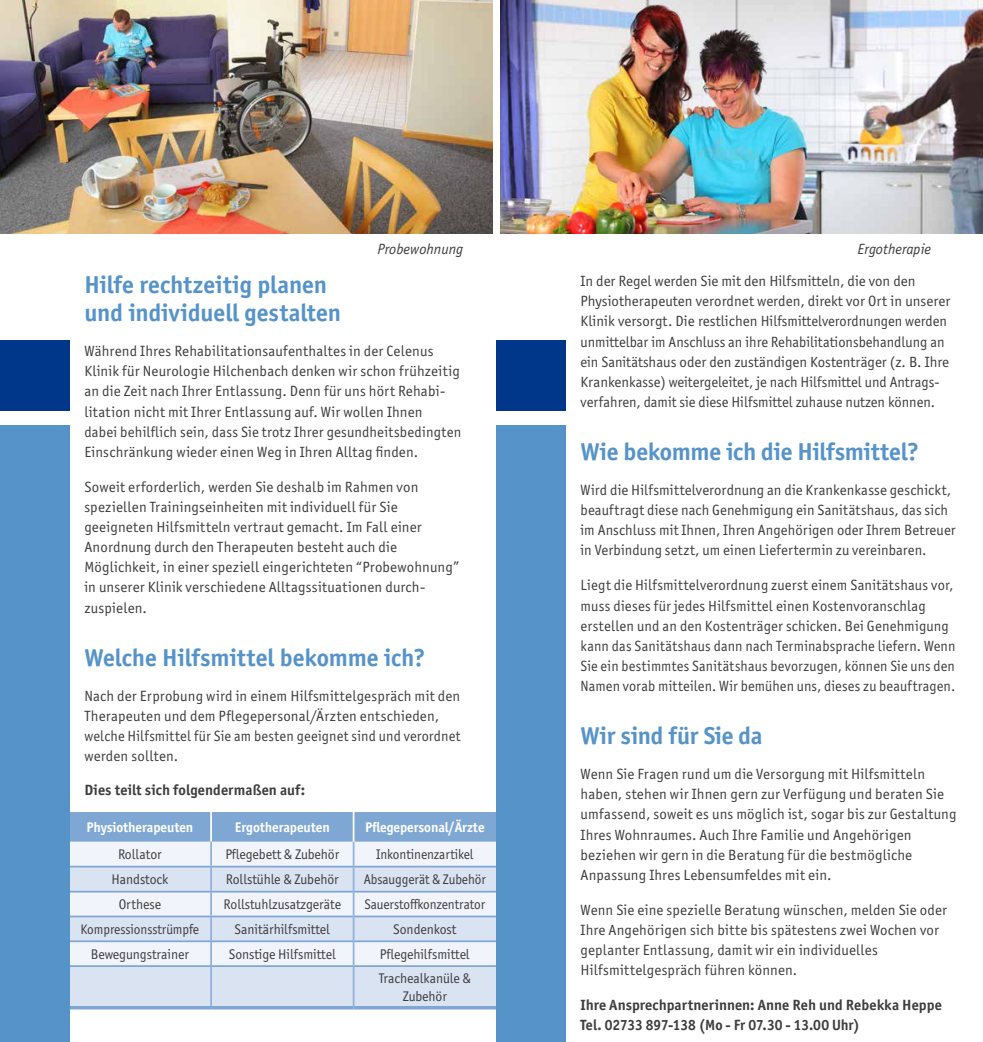
<style>
.page{position:relative;width:983px;height:1042px;background:#fff}
.page>*{position:absolute;margin:0;border:0;box-sizing:border-box;transform-origin:0 0}
.t1{font:700 24.5px/28px "Officina Sans ITC Pro";letter-spacing:-.005em;color:#5693c9}
.t2{font:14.88px/20.1px "Officina Sans ITC Pro";letter-spacing:.01em;color:#3e3d40}
.t3{font:700 14.88px/20.1px "Officina Sans ITC Pro";letter-spacing:.005em;color:#3e3d40}
.t4{font:italic 14.88px "Officina Sans Std";color:#3e3d40}
.t5{font:14px/24.5px "Officina Sans ITC Pro";letter-spacing:-.005em;color:#3e3d40}
.t6{font:14px "Officina Sans ITC Pro";letter-spacing:-.005em;color:#3e3d40;scale:.95 1}
.t7{font:700 14px "Officina Sans ITC Pro";letter-spacing:-.005em;color:#fff}
</style>
<div class="page">
<div style="left:69px;top:812px;width:427px;height:30px;background:#7fa7d4"></div>
<div style="left:69px;top:842px;width:427px;height:24px;background:#f1f4fa"></div>
<svg style="left:69px;top:867px;width:427px;height:139px;fill:#dae3f2"></svg>
<hr style="left:69px;top:1006px;width:142px;height:3px;background:#7fa7d4">
<hr style="left:211px;top:1006px;width:142px;height:3px;background:#7fa7d4">
<hr style="left:353px;top:1006px;width:143px;height:3px;background:#7fa7d4">
<hr style="left:210px;top:812px;width:2px;height:30px;background:#fff">
<hr style="left:352px;top:812px;width:2px;height:30px;background:#fff">
<hr style="left:210px;top:842px;width:2px;height:24px;background:#91b1da">
<hr style="left:352px;top:842px;width:2px;height:24px;background:#91b1da">
<hr style="left:210px;top:867px;width:2px;height:24px;background:#91b1da">
<hr style="left:352px;top:867px;width:2px;height:24px;background:#91b1da">
<hr style="left:210px;top:892px;width:2px;height:23px;background:#91b1da">
<hr style="left:352px;top:892px;width:2px;height:23px;background:#91b1da">
<hr style="left:210px;top:917px;width:2px;height:23px;background:#91b1da">
<hr style="left:352px;top:917px;width:2px;height:23px;background:#91b1da">
<hr style="left:210px;top:942px;width:2px;height:23px;background:#91b1da">
<hr style="left:352px;top:942px;width:2px;height:23px;background:#91b1da">
<hr style="left:210px;top:967px;width:2px;height:39px;background:#91b1da">
<hr style="left:352px;top:967px;width:2px;height:39px;background:#91b1da">
<hr style="left:69px;top:866px;width:142px;height:1px;background:#7fa7d4">
<hr style="left:211px;top:866px;width:142px;height:1px;background:#7fa7d4">
<hr style="left:353px;top:866px;width:143px;height:1px;background:#7fa7d4">
<hr style="left:69px;top:891px;width:142px;height:1px;background:#7fa7d4">
<hr style="left:211px;top:891px;width:142px;height:1px;background:#7fa7d4">
<hr style="left:353px;top:891px;width:143px;height:1px;background:#7fa7d4">
<hr style="left:69px;top:915px;width:142px;height:2px;background:#7fa7d4">
<hr style="left:211px;top:915px;width:142px;height:2px;background:#7fa7d4">
<hr style="left:353px;top:915px;width:143px;height:2px;background:#7fa7d4">
<hr style="left:69px;top:940px;width:142px;height:2px;background:#7fa7d4">
<hr style="left:211px;top:940px;width:142px;height:2px;background:#7fa7d4">
<hr style="left:353px;top:940px;width:143px;height:2px;background:#7fa7d4">
<hr style="left:69px;top:965px;width:142px;height:2px;background:#7fa7d4">
<hr style="left:211px;top:965px;width:142px;height:2px;background:#7fa7d4">
<hr style="left:353px;top:965px;width:143px;height:2px;background:#7fa7d4">
<img style="left:0;top:0;width:492px;height:233px">
<div style="left:0;top:341px;width:69px;height:70px;background:#00378b"></div>
<div style="left:496px;top:341px;width:70px;height:70px;background:#00378b"></div>
<div style="left:0;top:426px;width:69px;height:616px;background:#5693c9"></div>
<div style="left:496px;top:426px;width:70px;height:616px;background:#5693c9"></div>
<img style="left:500px;top:0;width:482px;height:233px">
<p class="t4" style="left:377px;top:240px;width:87px">Probewohnung</p>
<p class="t4" style="left:857px;top:240px;width:75px">Ergotherapie</p>
<h1 class="t1" style="left:84px;top:271px;width:258px">Hilfe rechtzeitig planen und individuell gestalten</h1>
<p class="t2" style="left:84px;top:341px;width:378px">Während Ihres Rehabilitationsaufenthaltes in der Celenus Klinik für Neurologie Hilchenbach denken wir schon frühzeitig an die Zeit nach Ihrer Entlassung. Denn für uns hört Rehabi&shy;litation nicht mit Ihrer Entlassung auf. Wir wollen Ihnen<br>dabei behilflich sein, dass Sie trotz Ihrer gesundheitsbedingten Einschränkung wieder einen Weg in Ihren Alltag finden.</p>
<p class="t2" style="left:84px;top:477px;width:376px">Soweit erforderlich, werden Sie deshalb im Rahmen von speziellen Trainingseinheiten mit individuell für Sie geeigneten Hilfsmitteln vertraut gemacht. Im Fall einer Anordnung durch den Therapeuten besteht auch die Möglichkeit, in einer speziell eingerichteten “Probewohnung” in unserer Klinik verschiedene Alltagssituationen durch&shy;zuspielen.</p>
<h1 class="t1" style="left:84px;top:643px;width:342px">Welche Hilfsmittel bekomme ich?</h1>
<p class="t2" style="left:84px;top:685px;width:377px">Nach der Erprobung wird in einem Hilfsmittelgespräch mit den Therapeuten und dem Pflegepersonal/Ärzten entschieden, welche Hilfsmittel für Sie am besten geeignet sind und verordnet werden sollten.</p>
<p class="t3" style="left:84px;top:780px;width:222px">Dies teilt sich folgendermaßen auf:</p>
<p class="t7" style="left:86px;top:818px;width:108px">Physiotherapeuten</p>
<p class="t7" style="left:235px;top:818px;width:96px">Ergotherapeuten</p>
<p class="t7" style="left:365px;top:818px;width:121px">Pflegepersonal/Ärzte</p>
<p class="t5" style="left:118px;top:842px;width:45px">Rollator</p>
<p class="t5" style="left:225px;top:842px;width:115px">Pflegebett &amp; Zubehör</p>
<p class="t6" style="left:376px;top:846px;width:104px">Inkontinenzartikel</p>
<p class="t5" style="left:111px;top:867px;width:58px">Handstock</p>
<p class="t5" style="left:226px;top:867px;width:114px">Rollstühle &amp; Zubehör</p>
<p class="t6" style="left:363px;top:871px;width:130px">Absauggerät &amp; Zubehör</p>
<p class="t5" style="left:119px;top:892px;width:44px">Orthese</p>
<p class="t5" style="left:223px;top:892px;width:119px">Rollstuhlzusatzgeräte</p>
<p class="t6" style="left:364px;top:896px;width:129px">Sauerstoffkonzentrator</p>
<p class="t6" style="left:81px;top:921px;width:126px">Kompressionsstrümpfe</p>
<p class="t5" style="left:234px;top:917px;width:97px">Sanitärhilfsmittel</p>
<p class="t5" style="left:393px;top:917px;width:65px">Sondenkost</p>
<p class="t5" style="left:91px;top:942px;width:100px">Bewegungstrainer</p>
<p class="t5" style="left:229px;top:942px;width:109px">Sonstige Hilfsmittel</p>
<p class="t5" style="left:378px;top:942px;width:94px">Pflegehilfsmittel<br>Trachealkanüle &amp;</p>
<p class="t5" style="left:402px;top:983px;width:46px">Zubehör</p>
<p class="t2" style="left:580px;top:271px;width:371px">In der Regel werden Sie mit den Hilfsmitteln, die von den Physiotherapeuten verordnet werden, direkt vor Ort in unserer Klinik versorgt. Die restlichen Hilfsmittelverordnungen werden unmittelbar im Anschluss an ihre Rehabilitationsbehandlung an ein Sanitätshaus oder den zuständigen Kostenträger (z. B. Ihre Krankenkasse) weitergeleitet, je nach Hilfsmittel und Antrags&shy;verfahren, damit sie diese Hilfsmittel zuhause nutzen können.</p>
<h1 class="t1" style="left:580px;top:437px;width:340px">Wie bekomme ich die Hilfsmittel?</h1>
<p class="t2" style="left:580px;top:480px;width:376px">Wird die Hilfsmittelverordnung an die Krankenkasse geschickt, beauftragt diese nach Genehmigung ein Sanitätshaus, das sich im Anschluss mit Ihnen, Ihren Angehörigen oder Ihrem Betreuer in Verbindung setzt, um einen Liefertermin zu vereinbaren.</p>
<p class="t2" style="left:580px;top:575px;width:376px">Liegt die Hilfsmittelverordnung zuerst einem Sanitätshaus vor, muss dieses für jedes Hilfsmittel einen Kostenvoranschlag erstellen und an den Kostenträger schicken. Bei Genehmigung kann das Sanitätshaus dann nach Terminabsprache liefern. Wenn Sie ein bestimmtes Sanitätshaus bevorzugen, können Sie uns den Namen vorab mitteilen. Wir bemühen uns, dieses zu beauftragen.</p>
<h1 class="t1" style="left:580px;top:721px;width:184px">Wir sind für Sie da</h1>
<p class="t2" style="left:580px;top:764px;width:377px">Wenn Sie Fragen rund um die Versorgung mit Hilfsmitteln haben, stehen wir Ihnen gern zur Verfügung und beraten Sie umfassend, soweit es uns möglich ist, sogar bis zur Gestaltung Ihres Wohnraumes. Auch Ihre Familie und Angehörigen beziehen wir gern in die Beratung für die bestmögliche Anpassung Ihres Lebensumfeldes mit ein.</p>
<p class="t2" style="left:580px;top:900px;width:368px">Wenn Sie eine spezielle Beratung wünschen, melden Sie oder Ihre Angehörigen sich bitte bis spätestens zwei Wochen vor geplanter Entlassung, damit wir ein individuelles Hilfsmittelgespräch führen können.</p>
<p class="t3" style="left:580px;top:995px;width:363px">Ihre Ansprechpartnerinnen: Anne Reh und Rebekka Heppe<br>Tel. 02733 897-138 (Mo - Fr 07.30 - 13.00 Uhr)</p>
</div>
